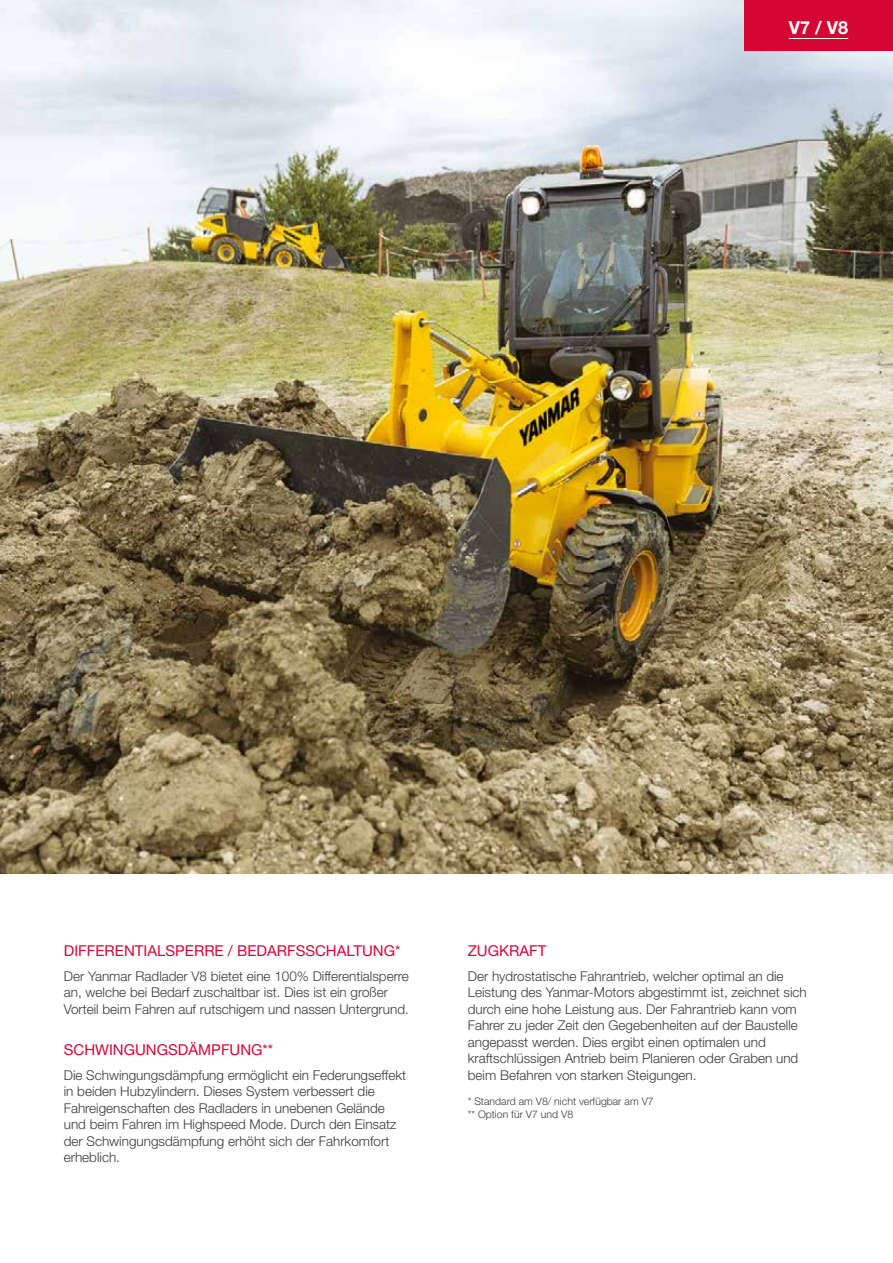
<style>
.page{position:relative;width:893px;height:1263px;background:#fff}
.page>*{position:absolute;margin:0;border:0;box-sizing:border-box;transform-origin:0 0}
.t1{font:700 18px "Helvetica Neue LT Std";color:#fff}
.t2{font:15px "Helvetica Neue LT Std";color:#d50634}
.t3{font:300 13.5px/16.5px "Helvetica Neue LT Std";color:#3a3a39}
.t4{font:300 10.5px/12.6px "Helvetica Neue LT Std";color:#3a3a39}
</style>
<div class="page">
<img style="left:0;top:0;width:893px;height:874px">
<div style="left:744px;top:0;width:149px;height:51px;background:#d50634"></div>
<hr style="left:789px;top:38px;width:59px;height:1px;background:#fff">
<h1 class="t1" style="left:789px;top:16px;width:61px">V7 / V8</h1>
<p class="t2" style="left:64px;top:942px;width:338px">DIFFERENTIALSPERRE / BEDARFSSCHALTUNG*</p>
<p class="t3" style="left:64px;top:967px;width:347px">Der Yanmar Radlader V8 bietet eine 100% Differentialsperre an, welche bei Bedarf zuschaltbar ist. Dies ist ein großer<br>Vorteil beim Fahren auf rutschigem und nassen Untergrund.</p>
<p class="t2" style="left:64px;top:1041px;width:211px">SCHWINGUNGSDÄMPFUNG**</p>
<p class="t3" style="left:64px;top:1066px;width:344px">Die Schwingungsdämpfung ermöglicht ein Federungseffekt in beiden Hubzylindern. Dieses System verbessert die Fahreigenschaften des Radladers in unebenen Gelände und beim Fahren im Highspeed Mode. Durch den Einsatz der Schwingungsdämpfung erhöht sich der Fahrkomfort erheblich.</p>
<p class="t2" style="left:468px;top:942px;width:80px">ZUGKRAFT</p>
<p class="t3" style="left:468px;top:967px;width:341px">Der hydrostatische Fahrantrieb, welcher optimal an die Leistung des Yanmar-Motors abgestimmt ist, zeichnet sich durch eine hohe Leistung aus. Der Fahrantrieb kann vom Fahrer zu jeder Zeit den Gegebenheiten auf der Baustelle angepasst werden. Dies ergibt einen optimalen und kraftschlüssigen Antrieb beim Planieren oder Graben und beim Befahren von starken Steigungen.</p>
<p class="t4" style="left:468px;top:1095px;width:187px">* Standard am V8/ nicht verfügbar am V7 ** Option für V7 und V8</p>
</div>
